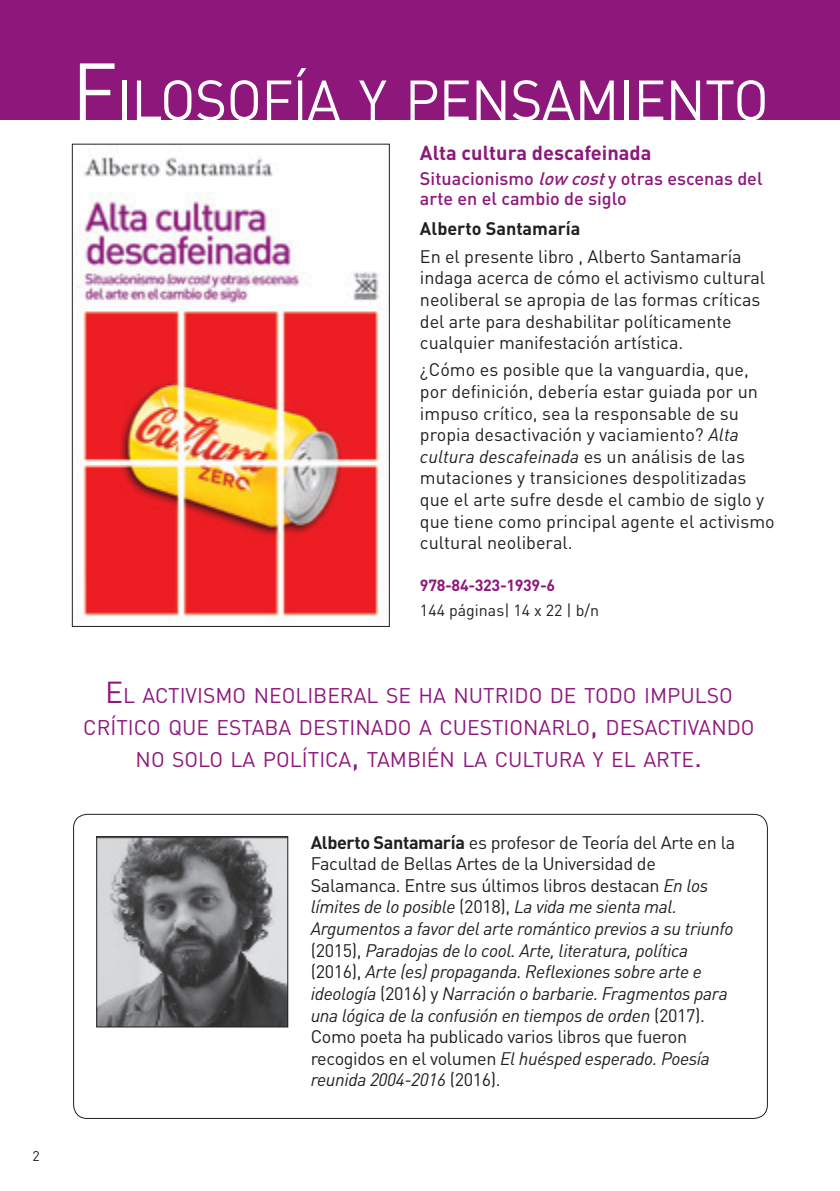
<style>
.page{position:relative;width:840px;height:1191px;background:#fff}
.page>*{position:absolute;margin:0;border:0;box-sizing:border-box;transform-origin:0 0}
.Titulo_libro{font:56px "DIN";letter-spacing:-.015em;color:#fff}
.destacado{font:21px/32px "DIN";color:#8e177c;text-align:center}
.Titulo_libro-2{font:700 20px "DIN";color:#8e177c}
.Resumen_-_izquierda{font:italic 18px/21.6px "DIN";letter-spacing:-.02em;color:#231f20}
.Resumen_-_izquierda-2{font:18px/21.6px "DIN";color:#231f20}
.subtítulo{font:500 18px/20px "DIN";color:#8e177c}
.autor{font:700 18px "DIN";color:#231f20}
.paginas_formato{font:16px "DIN";color:#231f20}
.isbn{font:700 16px "DIN";letter-spacing:-.02em;color:#8e177c}
.paginas_formato-2{font:14px "DIN";color:#231f20}
.s1{font-size:80px}
.s2{font-style:italic}
.s3{font-size:30px}
.s4{font-weight:700;font-style:normal}
.s5{font-style:normal}
</style>
<div class="page">
<div style="left:0;top:0;width:839px;height:119px;background:#8e177c"></div>
<hr style="left:839px;top:0;width:1px;height:119px;background:#8e177c">
<img style="left:74px;top:157px;width:307px;height:460px">
<div style="left:72px;top:144px;width:317px;height:482px;border:1px solid #231f20"></div>
<img style="left:98px;top:838px;width:188px;height:187px">
<div style="left:96px;top:836px;width:192px;height:191px;border:1px solid #231f20"></div>
<p class="paginas_formato-2" style="left:32px;top:1146px;width:9px">2</p>
<p class="Titulo_libro" style="left:72px;top:65px;width:698px"><span class="s1">F</span>ILOSOFÍA Y PENSAMIENTO</p>
<p class="Titulo_libro-2" style="left:420px;top:139px;width:233px">Alta cultura descafeinada</p>
<p class="subtítulo" style="left:420px;top:168px;width:344px">Situacionismo <span class="s2">low cost</span>y otras escenas del arte en el cambio de siglo</p>
<p class="autor" style="left:420px;top:217px;width:162px">Alberto Santamaría</p>
<p class="Resumen_-_izquierda-2" style="left:420px;top:245px;width:346px">En el presente libro , Alberto Santamaría indaga acerca de cómo el activismo cultural neoliberal se apropia de las formas críticas del arte para deshabilitar políticamente cualquier manifestación artística.</p>
<p class="Resumen_-_izquierda-2" style="left:420px;top:359px;width:356px">¿Cómo es posible que la vanguardia, que, por definición, debería estar guiada por un impuso crítico, sea la responsable de su propia desactivación y vaciamiento? <span class="s2">Alta cultura descafeinada</span> es un análisis de las mutaciones y transiciones despolitizadas que el arte sufre desde el cambio de siglo y que tiene como principal agente el activismo cultural neoliberal.</p>
<p class="isbn" style="left:420px;top:575px;width:137px">978-84-323-1939-6</p>
<p class="paginas_formato" style="left:420px;top:600px;width:181px">144 páginas| 14 x 22 | b/n</p>
<p class="destacado" style="left:83px;top:679px;width:672px"><span class="s3">E</span>L ACTIVISMO NEOLIBERAL SE HA NUTRIDO DE TODO IMPULSO<br>CRÍTICO QUE ESTABA DESTINADO A CUESTIONARLO<span class="s3">,</span> DESACTIVANDO<br>NO SOLO LA POLÍTICA<span class="s3">,</span> TAMBIÉN LA CULTURA Y EL ARTE<span class="s3">.</span></p>
<p class="Resumen_-_izquierda" style="left:310px;top:831px;width:426px"><span class="s4">Alberto Santamaría</span> <span class="s5">es profesor de Teoría del Arte en la Facultad de Bellas Artes de la Universidad de Salamanca. Entre sus últimos libros destacan</span> En los límites de lo posible <span class="s5">(2018),</span> La vida me sienta mal.<br>Argumentos a favor del arte romántico previos a su triunfo <span class="s5">(2015),</span> Paradojas de lo cool. Arte, literatura, política <span class="s5">(2016),</span> Arte (es) propaganda. Reflexiones sobre arte e ideología <span class="s5">(2016) y</span> Narración o barbarie. Fragmentos para una lógica de la confusión en tiempos de orden <span class="s5">(2017).<br>Como poeta ha publicado varios libros que fueron recogidos en el volumen</span> El huésped esperado. Poesía reunida 2004-2016 <span class="s5">(2016).</span></p>
</div>
